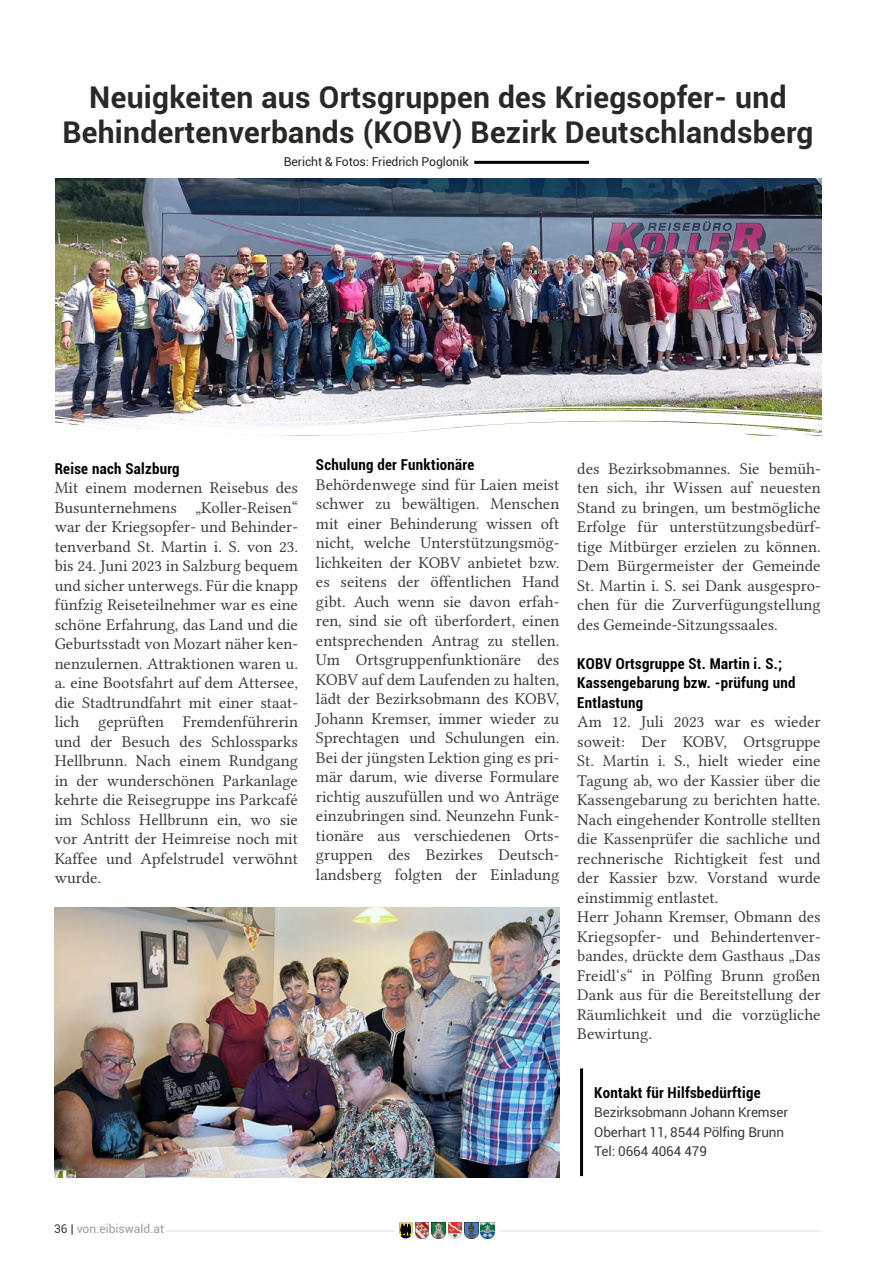
<style>
.page{position:relative;width:893px;height:1263px;background:#fff}
.page>*{position:absolute;margin:0;border:0;box-sizing:border-box;transform-origin:0 0}
.t1{font:700 30px/34.5px "Roboto";letter-spacing:.01em;color:#282827;text-align:center}
.t2{font:16.5px/19.5px "Lin Libertine O";color:#3c3c3b;text-align:justify}
.t3{font:700 condensed 15px/19.5px "Roboto";letter-spacing:.02em;color:#000}
.t4{font:13.5px/19.5px "Roboto";letter-spacing:-.01em;color:#3c3c3b}
.t5{font:12.3px "Roboto";letter-spacing:-.01em;color:#282827}
.t6{font:12px "Roboto";color:#9d9d9c}
.s1{color:#3c3c3b}
</style>
<div class="page">
<hr style="left:166px;top:1230px;width:229px;height:1px;background:#ededed">
<hr style="left:499px;top:1230px;width:322px;height:1px;background:#ededed">
<img style="left:415px;top:1223px;width:13px;height:15px">
<img style="left:431px;top:1223px;width:14px;height:15px">
<img style="left:448px;top:1223px;width:14px;height:15px">
<img style="left:465px;top:1223px;width:13px;height:15px">
<img style="left:480px;top:1223px;width:14px;height:15px">
<svg style="left:399px;top:1223px;width:13px;height:15px"></svg>
<img style="left:55px;top:179px;width:767px;height:231px">
<hr style="left:474px;top:161px;width:115px;height:3px;background:#000">
<hr style="left:580px;top:1068px;width:3px;height:108px;background:#000">
<img style="left:54px;top:908px;width:505px;height:270px">
<svg style="left:55px;top:410px;width:767px;height:26px"></svg>
<svg style="left:166px;top:406px;width:656px;height:23px"></svg>
<h1 class="t1" style="left:62px;top:79px;width:753px">Neuigkeiten aus Ortsgruppen des Kriegsopfer- und<br>Behindertenverbands (KOBV) Bezirk Deutschlandsberg</h1>
<p class="t5" style="left:284px;top:153px;width:186px">Bericht &amp; Fotos: Friedrich Poglonik</p>
<p class="t3" style="left:55px;top:458px;width:126px">Reise nach Salzburg</p>
<p class="t2" style="left:55px;top:476px;width:245px">Mit einem modernen Reisebus des Busunternehmens „Koller-Reisen“ war der Kriegsopfer- und Behinder&shy;tenverband St. Martin i. S. von 23. bis 24. Juni 2023 in Salzburg bequem und sicher unterwegs. Für die knapp fünfzig Reiseteilnehmer war es eine schöne Erfahrung, das Land und die Geburtsstadt von Mozart näher ken&shy;nenzulernen. Attraktionen waren u. a. eine Bootsfahrt auf dem Attersee, die Stadtrundfahrt mit einer staat&shy;lich geprüften Fremdenführerin und der Besuch des Schlossparks Hellbrunn. Nach einem Rundgang in der wunderschönen Parkanlage kehrte die Reisegruppe ins Parkcafé im Schloss Hellbrunn ein, wo sie vor Antritt der Heimreise noch mit Kaffee und Apfelstrudel verwöhnt wurde.</p>
<p class="t3" style="left:316px;top:454px;width:160px">Schulung der Funktionäre</p>
<p class="t2" style="left:316px;top:473px;width:245px">Behördenwege sind für Laien meist schwer zu bewältigen. Menschen mit einer Behinderung wissen oft nicht, welche Unterstützungsmög&shy;lichkeiten der KOBV anbietet bzw. es seitens der öffentlichen Hand gibt. Auch wenn sie davon erfah&shy;ren, sind sie oft überfordert, einen entsprechenden Antrag zu stellen.<br>Um Ortsgruppenfunktionäre des KOBV auf dem Laufenden zu halten, lädt der Bezirksobmann des KOBV, Johann Kremser, immer wieder zu Sprechtagen und Schulungen ein.<br>Bei der jüngsten Lektion ging es pri&shy;mär darum, wie diverse Formulare richtig auszufüllen und wo Anträge einzubringen sind. Neunzehn Funk&shy;tionäre aus verschiedenen Orts&shy;gruppen des Bezirkes Deutsch&shy;landsberg folgten der Einladung</p>
<p class="t2" style="left:577px;top:457px;width:245px">des Bezirksobmannes. Sie bemüh&shy;ten sich, ihr Wissen auf neuesten Stand zu bringen, um bestmögliche Erfolge für unterstützungsbedürf&shy;tige Mitbürger erzielen zu können.<br>Dem Bürgermeister der Gemeinde St. Martin i. S. sei Dank ausgespro&shy;chen für die Zurverfügungstellung des Gemeinde-Sitzungssaales.</p>
<p class="t3" style="left:577px;top:653px;width:220px">KOBV Ortsgruppe St. Martin i. S.;<br>Kassengebarung bzw. -prüfung und<br>Entlastung</p>
<p class="t2" style="left:577px;top:710px;width:245px;text-align:left">Am 12. Juli 2023 war es wieder soweit: Der KOBV, Ortsgruppe<br>St. Martin i. S., hielt wieder eine<br>Tagung ab, wo der Kassier über die<br>Kassengebarung zu berichten hatte.<br>Nach eingehender Kontrolle stellten die Kassenprüfer die sachliche und rechnerische Richtigkeit fest und der Kassier bzw. Vorstand wurde einstimmig entlastet.<br>Herr Johann Kremser, Obmann des<br>Kriegsopfer- und Behindertenver&shy;bandes, drückte dem Gasthaus „Das<br>Freidl‘s“ in Pölfing Brunn großen<br>Dank aus für die Bereitstellung der<br>Räumlichkeit und die vorzügliche<br>Bewirtung.</p>
<p class="t3" style="left:594px;top:1082px;width:168px">Kontakt für Hilfsbedürftige</p>
<p class="t4" style="left:594px;top:1102px;width:195px">Bezirksobmann Johann Kremser<br>Oberhart 11, 8544 Pölfing Brunn<br>Tel: 0664 4064 479</p>
<p class="t6" style="left:54px;top:1220px;width:112px"><span class="s1">36 |</span> von.eibiswald.at</p>
</div>
